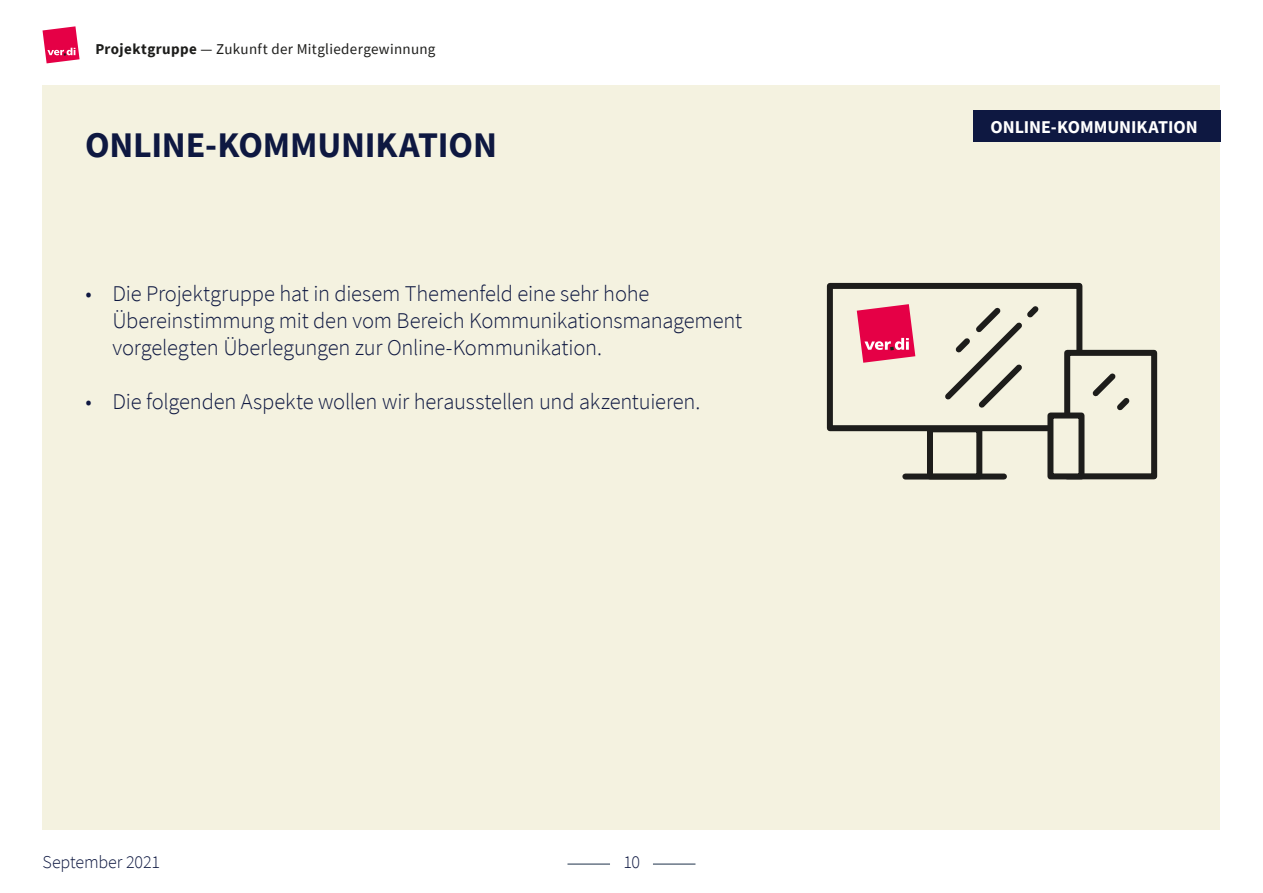
<style>
.page{position:relative;width:1263px;height:893px;background:#fff}
.page>*{position:absolute;margin:0;border:0;box-sizing:border-box;transform-origin:0 0}
.t1{font:700 36px "Source Sans Pro";letter-spacing:-.005em;color:#0e1841}
.t2{font:300 22.5px/27px "Source Sans Pro";letter-spacing:-.01em;color:#0e1841}
.t3{font:700 18px "Source Sans Pro";color:#fff}
.t4{font:300 18px "Source Sans Pro";letter-spacing:-.01em;color:#0e1841}
.t5{font:15px "Source Sans Pro";letter-spacing:.02em;color:#1d1d1b}
.s1{font-weight:700}
</style>
<div class="page">
<div style="left:43px;top:85px;width:1177px;height:744px;background:#f4f2e0"></div>
<svg style="left:43px;top:26px;width:37px;height:37px"></svg>
<hr style="left:567px;top:864px;width:43px;height:1px;background:#1e324b">
<hr style="left:653px;top:864px;width:42px;height:1px;background:#1e324b">
<div style="left:973px;top:110px;width:247px;height:32px;background:#0e1841"></div>
<div style="left:905px;top:473px;width:99px;height:6px;background:#1d1d1b"></div>
<div style="left:827px;top:283px;width:255px;height:148px;border:6px solid #1d1d1b"></div>
<div style="left:1067px;top:353px;width:87px;height:123px;background:#f4f2e0"></div>
<div style="left:1064px;top:350px;width:93px;height:129px;border:6px solid #1d1d1b"></div>
<div style="left:1050px;top:415px;width:31px;height:61px;background:#f4f2e0"></div>
<div style="left:1047px;top:412px;width:37px;height:67px;border:6px solid #1d1d1b"></div>
<div style="left:927px;top:426px;width:55px;height:53px;border:6px solid #1d1d1b"></div>
<svg style="left:945px;top:306px;width:94px;height:102px"></svg>
<svg style="left:1092px;top:373px;width:38px;height:38px"></svg>
<svg style="left:857px;top:304px;width:58px;height:59px"></svg>
<p class="t5" style="left:95px;top:39px;width:342px"><span class="s1">Projektgruppe</span> — Zukunft der Mitgliedergewinnung</p>
<h1 class="t1" style="left:85px;top:121px;width:413px">ONLINE-KOMMUNIKATION</h1>
<p class="t2" style="left:112px;top:280px;width:631px;text-indent:-27px">• Die Projektgruppe hat in diesem Themenfeld eine sehr hohe<br>Übereinstimmung mit den vom Bereich Kommunikationsmanagement vorgelegten Überlegungen zur Online-Kommunikation.</p>
<p class="t2" style="left:85px;top:388px;width:616px">• Die folgenden Aspekte wollen wir herausstellen und akzentuieren.</p>
<p class="t4" style="left:43px;top:851px;width:119px">September 2021</p>
<p class="t4" style="left:624px;top:851px;width:18px">10</p>
<p class="t3" style="left:990px;top:115px;width:209px">ONLINE-KOMMUNIKATION</p>
</div>
